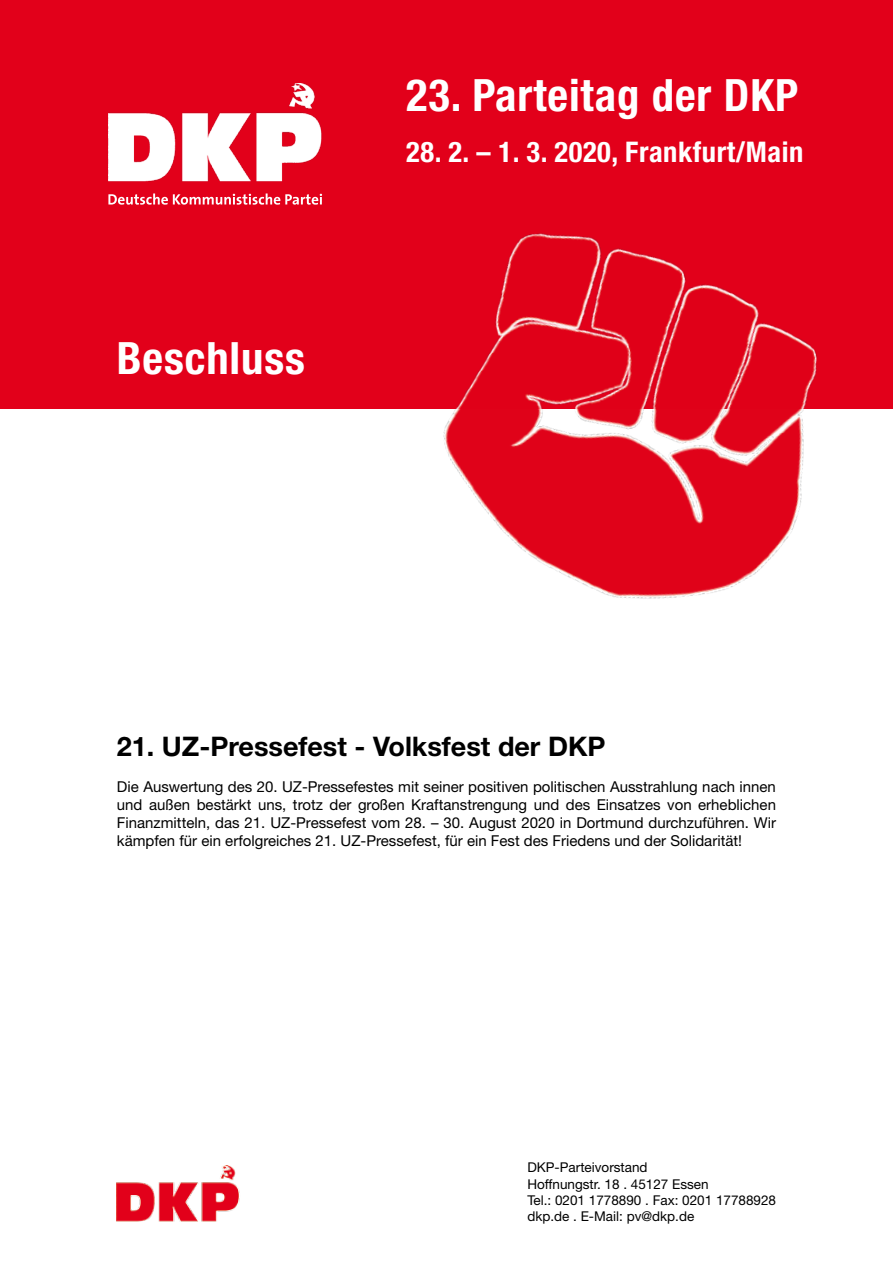
<style>
.page{position:relative;width:893px;height:1263px;background:#fff}
.page>*{position:absolute;margin:0;border:0;box-sizing:border-box;transform-origin:0 0}
.t1{font:700 condensed 44.55px "Helvetica Neue";letter-spacing:.02em;color:#fff}
.t2{font:700 condensed 28.5px "Helvetica Neue";letter-spacing:.02em;color:#fff}
.t3{font:700 27px "Helvetica Neue LT Std";color:#000}
.t4{font:15px/18px "Helvetica Neue LT Std";color:#000;text-align:justify}
.t5{font:13.5px/16.2px "Helvetica Neue";color:#000}
</style>
<div class="page">
<div style="left:0;top:0;width:893px;height:409px;background:#e2001a"></div>
<img style="left:443px;top:233px;width:374px;height:366px">
<svg style="left:108px;top:193px;width:214px;height:12px"></svg>
<img style="left:108px;top:83px;width:214px;height:99px">
<img style="left:117px;top:1165px;width:123px;height:57px">
<h1 class="t1" style="left:117px;top:331px;width:189px">Beschluss</h1>
<h1 class="t1" style="left:406px;top:68px;width:394px">23. Parteitag der DKP</h1>
<h2 class="t2" style="left:406px;top:134px;width:399px">28. 2. – 1. 3. 2020, Frankfurt/Main</h2>
<h3 class="t3" style="left:117px;top:730px;width:490px">21. UZ-Pressefest - Volksfest der DKP</h3>
<p class="t4" style="left:117px;top:777px;width:661px">Die Auswertung des 20. UZ-Pressefestes mit seiner positiven politischen Ausstrahlung nach innen und außen bestärkt uns, trotz der großen Kraftanstrengung und des Einsatzes von erheblichen Finanzmitteln, das 21. UZ-Pressefest vom 28. – 30. August 2020 in Dortmund durchzuführen. Wir kämpfen für ein erfolgreiches 21. UZ-Pressefest, für ein Fest des Friedens und der Solidarität!</p>
<p class="t5" style="left:527px;top:1159px;width:250px">DKP-Parteivorstand<br>Hoffnungstr. 18 . 45127 Essen<br>Tel.: 0201 1778890 . Fax: 0201 17788928 dkp.de . E-Mail: pv@dkp.de</p>
</div>
